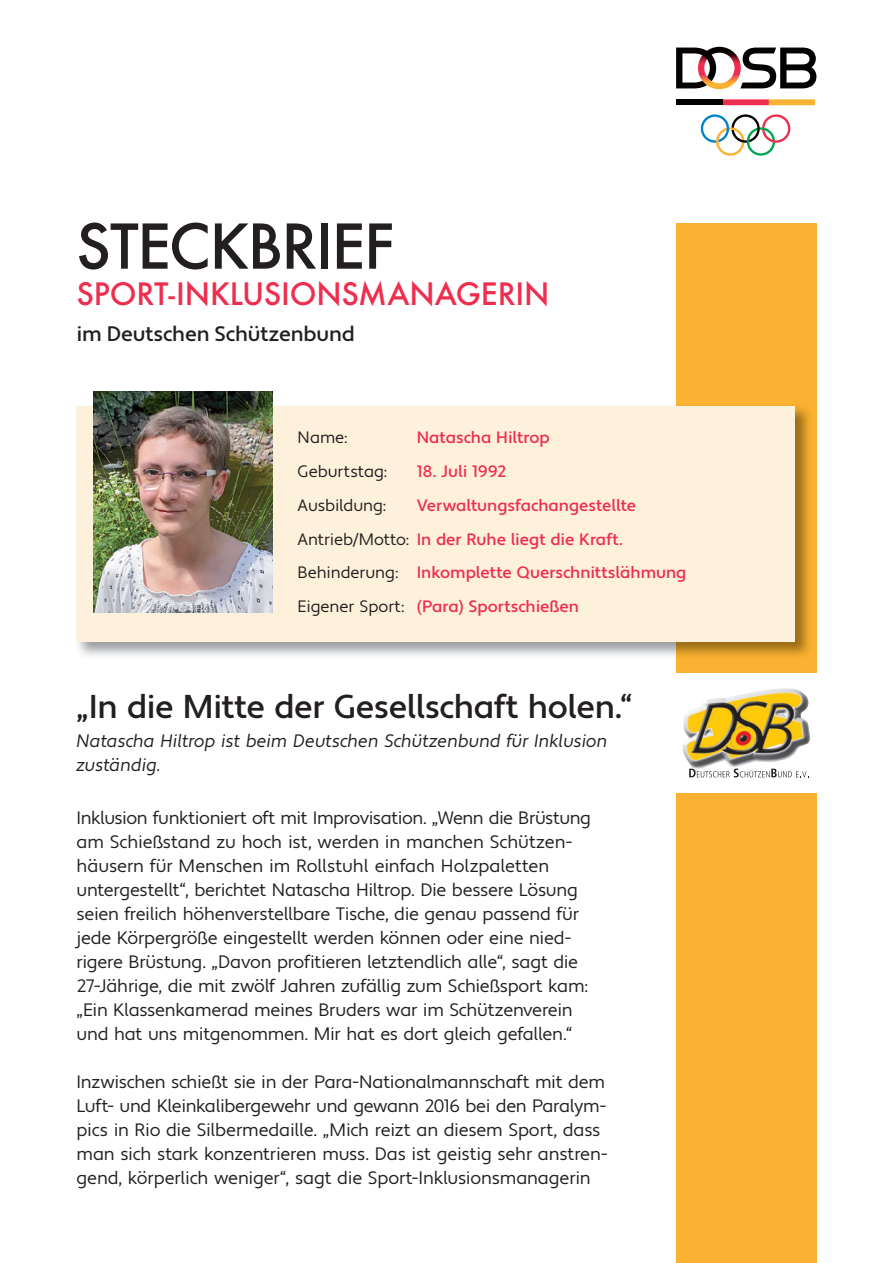
<style>
.page{position:relative;width:893px;height:1263px;background:#fff}
.page>*{position:absolute;margin:0;border:0;box-sizing:border-box;transform-origin:0 0}
.t1{font:500 60px "Futura ND";letter-spacing:-.03em;color:#231f20}
.t2{font:500 33px "Apertura";letter-spacing:-.015em;color:#231f20}
.t3{font:500 30px "Futura ND";letter-spacing:-.005em;color:#ee2e4e}
.t4{font:500 21px "Apertura";letter-spacing:-.005em;color:#231f20}
.t5{font:18px/24px "Apertura";letter-spacing:-.015em;color:#231f20}
.t6{font:18px/24px "Apertura Obliq";letter-spacing:-.015em;color:#231f20}
.t7{font:500 16.5px "Apertura";letter-spacing:-.005em;color:#ee2e4e}
.t8{font:16.5px "Apertura";letter-spacing:-.005em;color:#231f20}
.s1{font-weight:400;color:#231f20}
</style>
<div class="page">
<div style="left:676px;top:224px;width:140px;height:1039px;background:#fbb131"></div>
<div style="left:608px;top:673px;width:285px;height:120px;background:#fff"></div>
<img style="left:76px;top:404px;width:733px;height:252px">
<div style="left:77px;top:406px;width:718px;height:236px;background:#fef1dc"></div>
<svg style="left:701px;top:114px;width:89px;height:42px"></svg>
<svg style="left:722px;top:99px;width:93px;height:6px"></svg>
<div style="left:676px;top:99px;width:46px;height:6px;background:#040101"></div>
<svg style="left:676px;top:47px;width:140px;height:42px"></svg>
<img style="left:94px;top:392px;width:178px;height:221px">
<img style="left:682px;top:688px;width:128px;height:80px">
<svg style="left:689px;top:768px;width:120px;height:9px"></svg>
<h1 class="t1" style="left:76px;top:206px;width:320px">STECKBRIEF</h1>
<h2 class="t3" style="left:77px;top:274px;width:474px">SPORT-INKLUSIONSMANAGERIN</h2>
<h2 class="t4" style="left:77px;top:321px;width:280px">im Deutschen Schützenbund</h2>
<h3 class="t8" style="left:298px;top:428px;width:52px">Name:</h3>
<p class="t7" style="left:417px;top:428px;width:134px">Natascha Hiltrop</p>
<h3 class="t8" style="left:298px;top:461px;width:91px">Geburtstag:</h3>
<p class="t7" style="left:417px;top:461px;width:91px">18. Juli 1992</p>
<h3 class="t8" style="left:298px;top:495px;width:90px">Ausbildung:</h3>
<p class="t7" style="left:417px;top:495px;width:221px">Verwaltungsfachangestellte</p>
<h3 class="t7" style="left:298px;top:529px;width:327px"><span class="s1">Antrieb/Motto:</span> In der Ruhe liegt die Kraft.</h3>
<h3 class="t8" style="left:298px;top:563px;width:102px">Behinderung:</h3>
<p class="t7" style="left:417px;top:563px;width:271px">Inkomplette Querschnittslähmung</p>
<h3 class="t8" style="left:298px;top:596px;width:108px">Eigener Sport:</h3>
<p class="t7" style="left:417px;top:596px;width:164px">(Para) Sportschießen</p>
<p class="t2" style="left:77px;top:687px;width:558px">„In die Mitte der Gesellschaft holen.“</p>
<p class="t6" style="left:77px;top:729px;width:533px">Natascha Hiltrop ist beim Deutschen Schützenbund für Inklusion zuständig.</p>
<p class="t5" style="left:77px;top:806px;width:516px">Inklusion funktioniert oft mit Improvisation. „Wenn die Brüstung am Schießstand zu hoch ist, werden in manchen Schützen&shy;häusern für Menschen im Rollstuhl einfach Holzpaletten untergestellt“, berichtet Natascha Hiltrop. Die bessere Lösung seien freilich höhenverstellbare Tische, die genau passend für jede Körpergröße eingestellt werden können oder eine nied&shy;rigere Brüstung. „Davon profitieren letztendlich alle“, sagt die 27-Jährige, die mit zwölf Jahren zufällig zum Schießsport kam: „Ein Klassenkamerad meines Bruders war im Schützenverein und hat uns mitgenommen. Mir hat es dort gleich gefallen.“</p>
<p class="t5" style="left:77px;top:1070px;width:533px">Inzwischen schießt sie in der Para-Nationalmannschaft mit dem Luft- und Kleinkalibergewehr und gewann 2016 bei den Paralym&shy;pics in Rio die Silbermedaille. „Mich reizt an diesem Sport, dass man sich stark konzentrieren muss. Das ist geistig sehr anstren&shy;gend, körperlich weniger“, sagt die Sport-Inklusions managerin</p>
</div>
